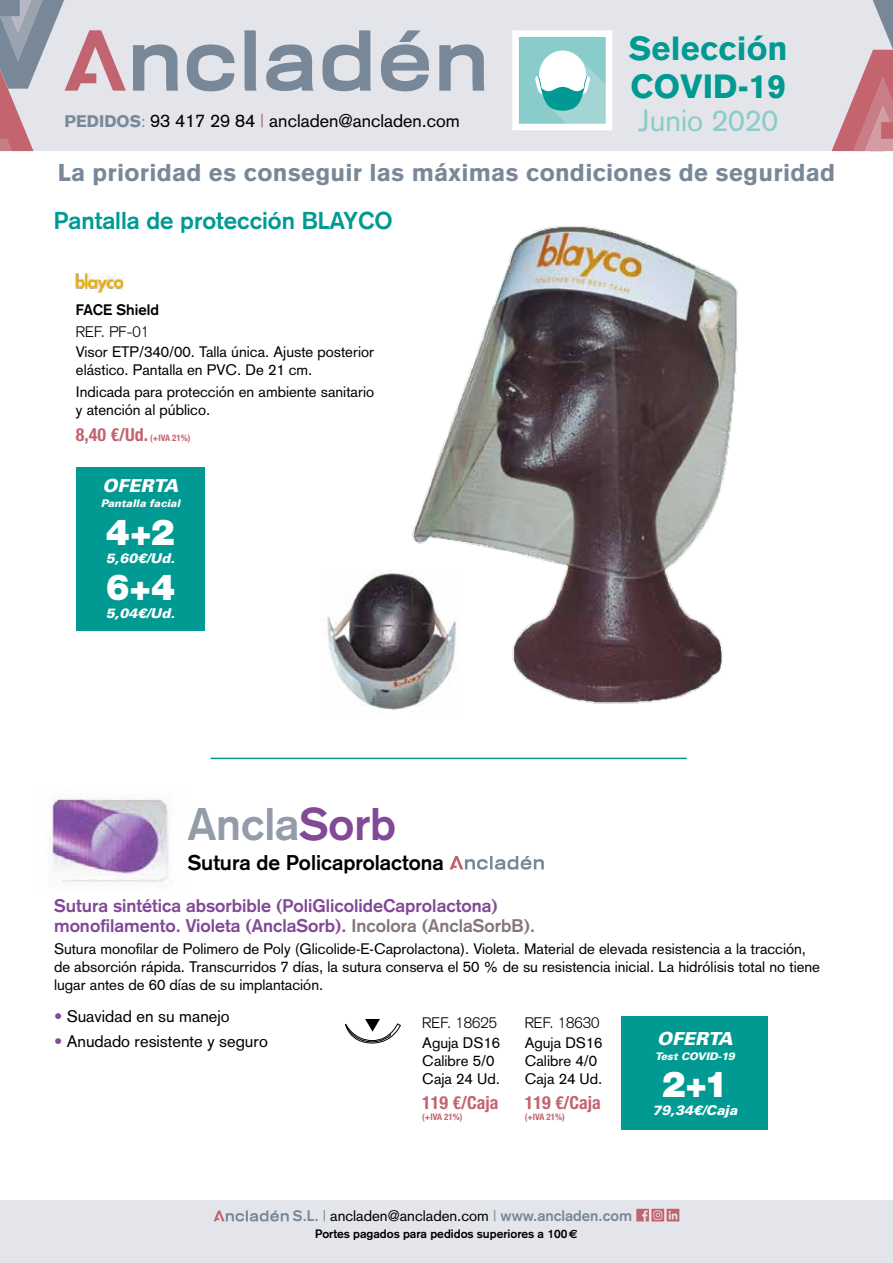
<style>
.page{position:relative;width:893px;height:1263px;background:#fff}
.page>*{position:absolute;margin:0;border:0;box-sizing:border-box;transform-origin:0 0}
.t1{font:700 45px "Akzidenz Grotesk";color:#949caa}
.t2{font:900 36px "Helvetica Neue LT Std";color:#fff}
.t3{font:900 33px/37.5px "Akzidenz Grotesk";color:#009a93}
.t4{font:30px "Akzidenz Grotesk";color:#89ccca}
.t5{font:900 24px "Akzidenz Grotesk";letter-spacing:.01em;color:#798898}
.t6{font:700 24px "Akzidenz Grotesk";color:#009a93}
.t7{font:700 21px "Akzidenz Grotesk";color:#000}
.t8{font:700 18px/19.5px "Akzidenz Grotesk";color:#814997}
.t9{font:18px "Akzidenz Grotesk";color:#000}
.t10{font:700 condensed 18px "Helvetica Neue LT Std";color:#c2646f}
.t11{font:italic 900 18px "Univers LT Std";color:#fff}
.t12{font:16.5px "Akzidenz Grotesk";color:#000}
.t13{font:15px/18px "Akzidenz Grotesk";color:#000}
.t14{font:300 15px "Akzidenz Grotesk";color:#000}
.t15{font:700 15px "Akzidenz Grotesk";color:#000}
.t16{font:italic 900 13.5px "Univers LT Std";color:#fff}
.t17{font:700 12px "Akzidenz Grotesk";color:#000}
.t18{font:italic 900 10.5px "Univers LT Std";color:#fff}
.t19{font:700 condensed 9px "Helvetica Neue LT Std";color:#c2646f}
.s1{font-weight:900;font-size:16.5px;color:#798898}
.s2{font-size:16.5px;color:#798898}
.s3{color:#c2646f}
.s4{font-size:9px}
.s5{color:#814997}
.s6{color:#84767d}
.s7{font-weight:700;color:#798898}
.s8{color:#798898}
.s9{font-family:"Euro Sans Std"}
</style>
<div class="page">
<div style="left:0;top:1200px;width:893px;height:63px;background:#e4e5ea"></div>
<svg style="left:214px;top:1210px;width:75px;height:11px"></svg>
<svg style="left:636px;top:1209px;width:43px;height:12px"></svg>
<svg style="left:0;top:0;width:893px;height:152px;background:#d3d4da"></svg>
<div style="left:512px;top:30px;width:100px;height:100px;border:7px solid #fff"></div>
<hr style="left:211px;top:758px;width:476px;height:1px;background:#009a93">
<div style="left:622px;top:1017px;width:146px;height:113px;background:#009a93"></div>
<svg style="left:648px;top:1016px;width:92px;height:1px"></svg>
<svg style="left:345px;top:1019px;width:56px;height:24px"></svg>
<svg style="left:450px;top:856px;width:94px;height:14px"></svg>
<img style="left:49px;top:795px;width:120px;height:87px">
<div style="left:76px;top:467px;width:129px;height:164px;background:#009a93"></div>
<img style="left:76px;top:273px;width:47px;height:20px">
<img style="left:412px;top:226px;width:326px;height:478px">
<img style="left:327px;top:569px;width:134px;height:141px">
<h3 class="t3" style="left:629px;top:30px;width:160px">Selección<br>COVID-19</h3>
<h3 class="t4" style="left:638px;top:103px;width:142px">Junio 2020</h3>
<h3 class="t5" style="left:58px;top:158px;width:779px">La prioridad es conseguir las máximas condiciones de seguridad</h3>
<p class="t9" style="left:65px;top:110px;width:397px"><span class="s1">PEDIDOS</span><span class="s2">:</span> 93 417 29 84 <span class="s3">|</span> ancladen@ancladen.com</p>
<h3 class="t6" style="left:54px;top:207px;width:340px">Pantalla de protección BLAYCO</h3>
<p class="t15" style="left:76px;top:301px;width:85px">FACE Shield</p>
<p class="t14" style="left:76px;top:323px;width:75px">REF. PF-01</p>
<p class="t13" style="left:76px;top:343px;width:300px">Visor ETP/340/00. Talla única. Ajuste posterior elástico. Pantalla en PVC. De 21 cm.</p>
<p class="t13" style="left:76px;top:383px;width:300px">Indicada para protección en ambiente sanitario y atención al público.</p>
<p class="t10" style="left:76px;top:423px;width:116px">8,40 €/Ud. <span class="s4">(+IVA 21%)</span></p>
<p class="t11" style="left:102px;top:474px;width:77px">OFERTA</p>
<p class="t18" style="left:101px;top:497px;width:81px">Pantalla facial</p>
<h2 class="t2" style="left:106px;top:510px;width:71px">4+2</h2>
<p class="t16" style="left:106px;top:549px;width:71px">5,60€/Ud.</p>
<h2 class="t2" style="left:106px;top:566px;width:71px">6+4</h2>
<p class="t16" style="left:106px;top:605px;width:71px">5,04€/Ud.</p>
<h1 class="t1" style="left:188px;top:798px;width:210px">Ancla<span class="s5">Sorb</span></h1>
<h3 class="t7" style="left:188px;top:850px;width:258px">Sutura de Policaprolactona</h3>
<p class="t8" style="left:54px;top:896px;width:482px">Sutura sintética absorbible (PoliGlicolideCaprolactona) monofilamento. Violeta (AnclaSorb). <span class="s6">Incolora (AnclaSorbB).</span></p>
<p class="t13" style="left:54px;top:940px;width:768px">Sutura monofilar de Polimero de Poly (Glicolide-E-Caprolactona). Violeta. Material de elevada resistencia a la tracción, de absorción rápida. Transcurridos 7 días, la sutura conserva el 50 % de su resistencia inicial. La hidrólisis total no tiene lugar antes de 60 días de su implantación.</p>
<p class="t12" style="left:54px;top:1007px;width:177px"><span class="s5">•</span> Suavidad en su manejo</p>
<p class="t12" style="left:54px;top:1031px;width:215px"><span class="s5">•</span> Anudado resistente y seguro</p>
<p class="t14" style="left:422px;top:1014px;width:76px">REF. 18625</p>
<p class="t13" style="left:422px;top:1034px;width:79px">Aguja DS16<br>Calibre 5/0<br>Caja 24 Ud.</p>
<p class="t10" style="left:422px;top:1092px;width:78px">119 €/Caja</p>
<p class="t19" style="left:422px;top:1111px;width:42px">(+IVA 21%)</p>
<p class="t14" style="left:525px;top:1014px;width:76px">REF. 18630</p>
<p class="t13" style="left:525px;top:1034px;width:79px">Aguja DS16<br>Calibre 4/0<br>Caja 24 Ud.</p>
<p class="t10" style="left:525px;top:1092px;width:78px">119 €/Caja</p>
<p class="t19" style="left:525px;top:1111px;width:42px">(+IVA 21%)</p>
<p class="t11" style="left:657px;top:1027px;width:77px">OFERTA</p>
<p class="t18" style="left:655px;top:1049px;width:81px">Test COVID-19</p>
<h2 class="t2" style="left:662px;top:1063px;width:68px">2+1</h2>
<p class="t16" style="left:653px;top:1102px;width:86px">79,34€/Caja</p>
<p class="t13" style="left:293px;top:1207px;width:341px"><span class="s7">S.L.</span> <span class="s8">|</span> ancladen@ancladen.com <span class="s8">|</span> <span class="s7">www.ancladen.com</span></p>
<p class="t17" style="left:315px;top:1227px;width:264px">Portes pagados para pedidos superiores a 100<span class="s9">€</span></p>
</div>
